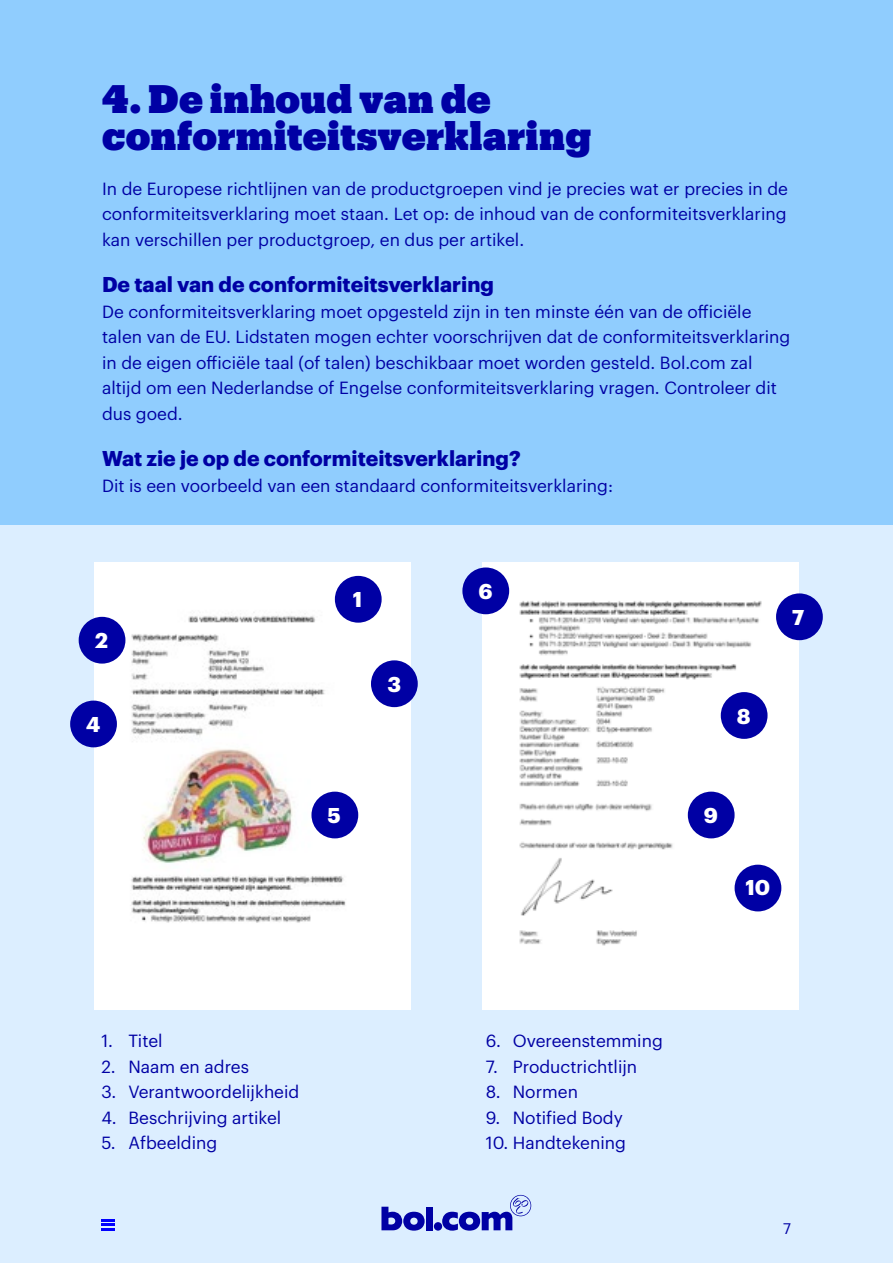
<style>
.page{position:relative;width:893px;height:1263px;background:#90cdfe}
.page>*{position:absolute;margin:0;border:0;box-sizing:border-box;transform-origin:0 0}
.t1{font:39px/37.5px "Produkt Super";letter-spacing:.01em;color:#0000a4}
.t2{font:700 21px "Graphik";color:#0000a4}
.t3{font:700 21px "Graphik";color:#fff}
.t4{font:17.25px/25.5px "Graphik";color:#0000a4;text-align:justify}
.t5{font:15px "Graphik";color:#0000a4}
</style>
<div class="page">
<div style="left:0;top:525px;width:893px;height:738px;background:#dceeff"></div>
<img style="left:483px;top:563px;width:316px;height:446px">
<img style="left:94px;top:563px;width:316px;height:446px">
<div style="left:335px;top:576px;width:47px;height:47px;background:#0000a4;border-radius:50%"></div>
<div style="left:79px;top:617px;width:46px;height:47px;background:#0000a4;border-radius:50%"></div>
<div style="left:371px;top:660px;width:47px;height:47px;background:#0000a4;border-radius:50%"></div>
<div style="left:70px;top:701px;width:47px;height:46px;background:#0000a4;border-radius:50%"></div>
<div style="left:311px;top:792px;width:47px;height:46px;background:#0000a4;border-radius:50%"></div>
<div style="left:462px;top:567px;width:47px;height:47px;background:#0000a4;border-radius:50%"></div>
<div style="left:776px;top:593px;width:47px;height:47px;background:#0000a4;border-radius:50%"></div>
<div style="left:721px;top:692px;width:46px;height:47px;background:#0000a4;border-radius:50%"></div>
<div style="left:688px;top:792px;width:47px;height:46px;background:#0000a4;border-radius:50%"></div>
<div style="left:735px;top:865px;width:46px;height:46px;background:#0000a4;border-radius:50%"></div>
<svg style="left:381px;top:1207px;width:44px;height:23px"></svg>
<div style="left:426px;top:1207px;width:7px;height:23px;background:#0000a4"></div>
<div style="left:434px;top:1222px;width:8px;height:8px;background:#0000a4;border-radius:50%"></div>
<svg style="left:442px;top:1195px;width:89px;height:35px"></svg>
<svg style="left:102px;top:1219px;width:13px;height:11px"></svg>
<h1 class="t1" style="left:102px;top:77px;width:490px">4. De inhoud van de conformiteitsverklaring</h1>
<p class="t4" style="left:102px;top:174px;width:687px">In de Europese richtlijnen van de productgroepen vind je precies wat er precies in de conformiteitsverklaring moet staan. Let op: de inhoud van de conformiteitsverklaring kan verschillen per productgroep, en dus per artikel.</p>
<p class="t2" style="left:102px;top:268px;width:393px">De taal van de conformiteitsverklaring</p>
<p class="t4" style="left:102px;top:297px;width:690px;text-align:left">De conformiteitsverklaring moet opgesteld zijn in ten minste één van de officiële talen van de EU. Lidstaten mogen echter voorschrijven dat de conformiteitsverklaring in de eigen officiële taal (of talen) beschikbaar moet worden gesteld. Bol.com zal altijd om een Nederlandse of Engelse conformiteitsverklaring vragen. Controleer dit dus goed.</p>
<p class="t2" style="left:102px;top:442px;width:420px">Wat zie je op de conformiteitsverklaring?</p>
<p class="t4" style="left:102px;top:471px;width:512px">Dit is een voorbeeld van een standaard conformiteitsverklaring:</p>
<p class="t3" style="left:95px;top:624px;width:14px">2</p>
<p class="t3" style="left:86px;top:708px;width:16px">4</p>
<p class="t3" style="left:353px;top:584px;width:11px">1</p>
<p class="t3" style="left:387px;top:668px;width:15px">3</p>
<p class="t3" style="left:327px;top:799px;width:15px">5</p>
<p class="t4" style="left:101px;top:1026px;width:63px">1. Titel</p>
<p class="t4" style="left:101px;top:1052px;width:149px">2. Naam en adres</p>
<p class="t4" style="left:101px;top:1077px;width:199px">3. Verantwoordelijkheid</p>
<p class="t4" style="left:101px;top:1103px;width:181px">4. Beschrijving artikel</p>
<p class="t4" style="left:101px;top:1128px;width:117px">5. Afbeelding</p>
<p class="t3" style="left:478px;top:575px;width:16px">6</p>
<p class="t3" style="left:737px;top:700px;width:15px">8</p>
<p class="t3" style="left:792px;top:601px;width:14px">7</p>
<p class="t3" style="left:704px;top:799px;width:16px">9</p>
<p class="t3" style="left:745px;top:871px;width:26px">10</p>
<p class="t4" style="left:486px;top:1026px;width:179px">6. Overeenstemming</p>
<p class="t4" style="left:486px;top:1052px;width:153px">7. Productrichtlijn</p>
<p class="t4" style="left:486px;top:1077px;width:94px">8. Normen</p>
<p class="t4" style="left:486px;top:1103px;width:139px">9. Notified Body</p>
<p class="t4" style="left:486px;top:1128px;width:142px">10. Handtekening</p>
<p class="t5" style="left:783px;top:1218px;width:9px">7</p>
</div>
